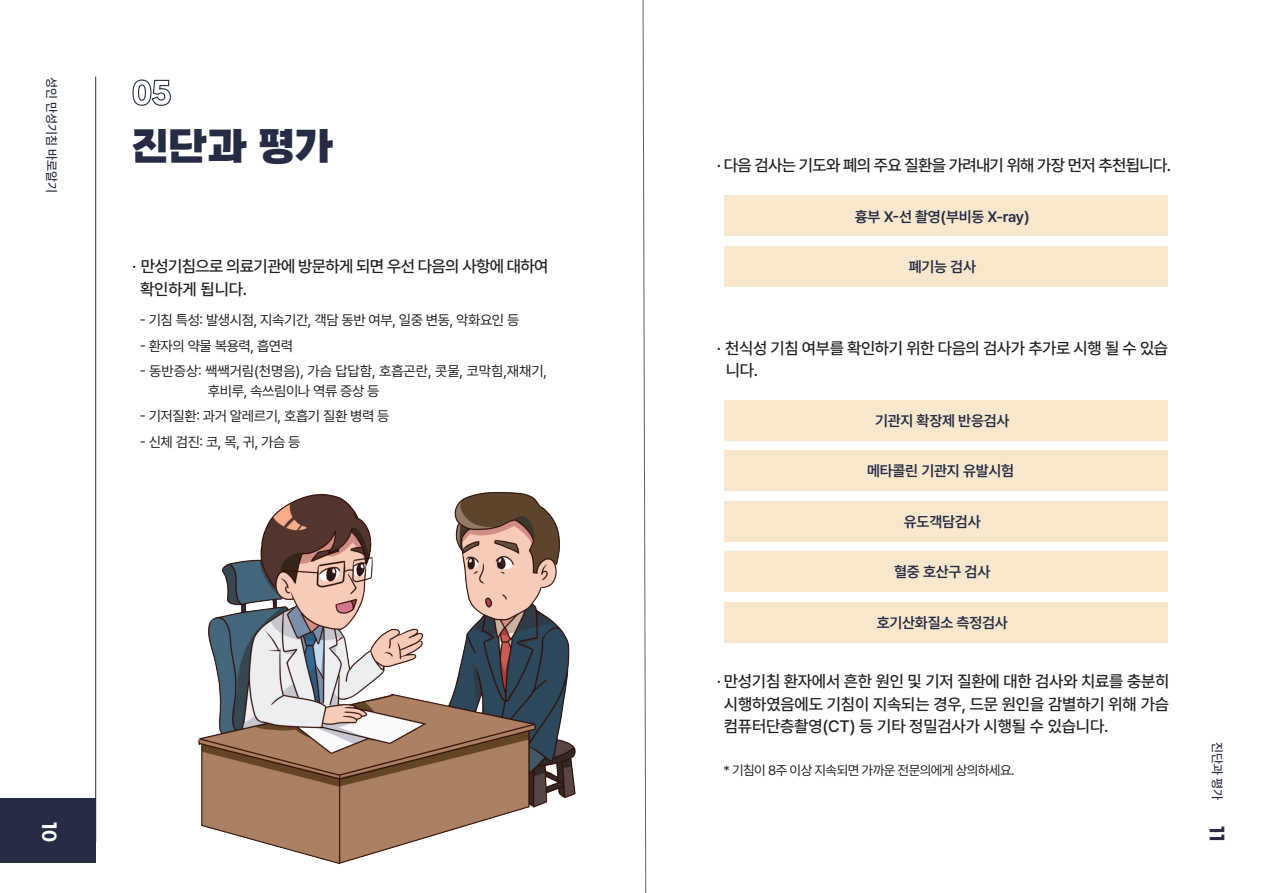
<style>
.page{position:relative;width:1263px;height:893px;background:#fff}
.page>*{position:absolute;margin:0;border:0;box-sizing:border-box;transform-origin:0 0}
.t1{font:800 42px "Gangwon Edu Power";color:#262c44}
.t2{font:18px "Gmarket Sans TTF Bold";color:#fff;scale:.95 1}
.t3{font:18px "Gmarket Sans TTF Bold";color:#262c44;scale:.95 1}
.t4{font:500 16.5px/22.5px "Pretendard";letter-spacing:-.025em;color:#231f20}
.t5{font:600 15px "Pretendard";letter-spacing:-.015em;color:#262c44}
.t6{font:14.25px "Pretendard";letter-spacing:-.025em;color:#231f20}
.t7{font:14.25px/19.5px "Pretendard";letter-spacing:-.005em;color:#231f20}
.t8{font:13.5px "Pretendard";letter-spacing:-.045em;color:#231f20}
.t9{font:500 12.75px "Pretendard";color:#262c44}
</style>
<div class="page">
<img style="left:198px;top:491px;width:378px;height:373px">
<div style="left:0;top:799px;width:96px;height:64px;background:#262c44"></div>
<svg style="left:132px;top:79px;width:39px;height:27px"></svg>
<hr style="left:95px;top:77px;width:1px;height:765px;background:#262c44">
<div style="left:724px;top:196px;width:444px;height:40px;background:#f7e8cd"></div>
<div style="left:724px;top:246px;width:444px;height:41px;background:#f7e8cd"></div>
<div style="left:724px;top:400px;width:444px;height:40px;background:#f7e8cd"></div>
<div style="left:724px;top:450px;width:444px;height:41px;background:#f7e8cd"></div>
<div style="left:724px;top:501px;width:444px;height:40px;background:#f7e8cd"></div>
<div style="left:724px;top:551px;width:444px;height:41px;background:#f7e8cd"></div>
<div style="left:724px;top:602px;width:444px;height:40px;background:#f7e8cd"></div>
<svg style="left:642px;top:0;width:5px;height:893px"></svg>
<p class="t9" style="left:61px;top:77px;width:118px;rotate:90deg">성인 만성기침 바로알기</p>
<h1 class="t1" style="left:132px;top:126px;width:203px">진단과 평가</h1>
<p class="t4" style="left:140px;top:255px;width:410px;text-indent:-8px">· 만성기침으로 의료기관에 방문하게 되면 우선 다음의 사항에 대하여 확인하게 됩니다.</p>
<p class="t6" style="left:140px;top:310px;width:381px">- 기침 특성: 발생시점, 지속기간, 객담 동반 여부, 일중 변동, 악화요인 등</p>
<p class="t6" style="left:140px;top:336px;width:155px">- 환자의 약물 복용력, 흡연력</p>
<p class="t7" style="left:208px;top:361px;width:341px;text-indent:-68px">- 동반증상: 쌕쌕거림(천명음), 가슴 답답함, 호흡곤란, 콧물, 코막힘,재채기, 후비루, 속쓰림이나 역류 증상 등</p>
<p class="t6" style="left:140px;top:406px;width:251px">- 기저질환: 과거 알레르기, 호흡기 질환 병력 등</p>
<p class="t6" style="left:140px;top:432px;width:162px">- 신체 검진: 코, 목, 귀, 가슴 등</p>
<p class="t2" style="left:59px;top:822px;width:23px;rotate:90deg">10</p>
<p class="t4" style="left:717px;top:154px;width:456px">· 다음 검사는 기도와 폐의 주요 질환을 가려내기 위해 가장 먼저 추천됩니다.</p>
<p class="t5" style="left:855px;top:206px;width:176px">흉부 X-선 촬영(부비동 X-ray)</p>
<p class="t5" style="left:909px;top:256px;width:69px">폐기능 검사</p>
<p class="t4" style="left:726px;top:336px;width:444px;text-indent:-9px">· 천식성 기침 여부를 확인하기 위한 다음의 검사가 추가로 시행 될 수 있습 니다.</p>
<p class="t5" style="left:875px;top:410px;width:136px">기관지 확장제 반응검사</p>
<p class="t5" style="left:867px;top:460px;width:149px">메타콜린 기관지 유발시험</p>
<p class="t5" style="left:904px;top:511px;width:78px">유도객담검사</p>
<p class="t5" style="left:894px;top:561px;width:98px">혈중 호산구 검사</p>
<p class="t5" style="left:877px;top:612px;width:133px">호기산화질소 측정검사</p>
<p class="t4" style="left:724px;top:670px;width:447px;text-align:justify;text-indent:-7px">· 만성기침 환자에서 흔한 원인 및 기저 질환에 대한 검사와 치료를 충분히 시행하였음에도 기침이 지속되는 경우, 드문 원인을 감별하기 위해 가슴 컴퓨터단층촬영(CT) 등 기타 정밀검사가 시행될 수 있습니다.</p>
<p class="t8" style="left:723px;top:761px;width:292px">* 기침이 8주 이상 지속되면 가까운 전문의에게 상의하세요.</p>
<p class="t9" style="left:1226px;top:741px;width:60px;rotate:90deg">진단과 평가</p>
<p class="t3" style="left:1227px;top:826px;width:19px;rotate:90deg">11</p>
</div>
